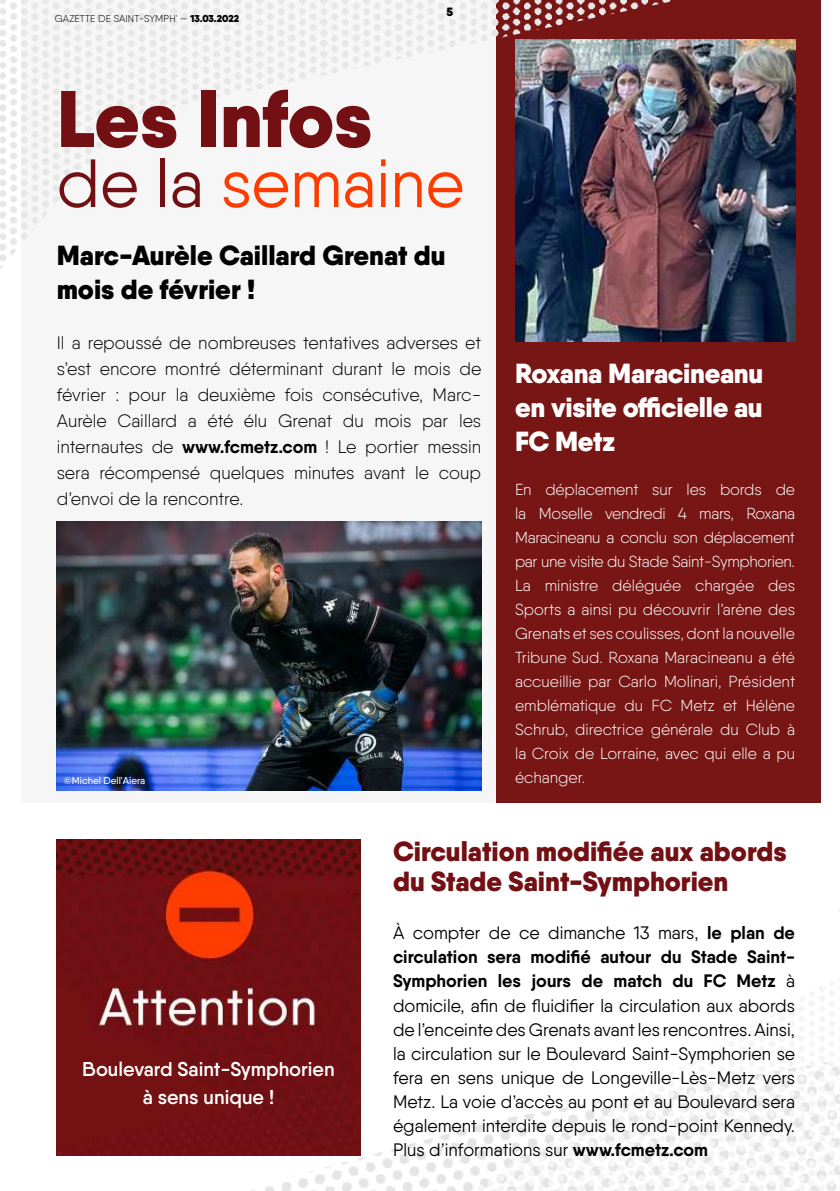
<style>
.page{position:relative;width:840px;height:1191px;background:#fff}
.page>*{position:absolute;margin:0;border:0;box-sizing:border-box;transform-origin:0 0}
.t1{font:900 80px "Qanelas";color:#731014}
.t2{font:68px "Qanelas";color:#ff3c00}
.t3{font:900 27.6px/30px "Qanelas";color:#731014}
.t4{font:900 27.6px/34px "Qanelas";letter-spacing:-.01em;color:#fff;text-align:justify}
.t5{font:900 27.6px/34px "Qanelas";color:#000}
.t6{font:600 20px/28px "Qanelas";color:#fff;text-align:center}
.t7{font:18px/24px "Qanelas";color:#000;text-align:justify}
.t8{font:300 18px/26px "Qanelas";color:#000;text-align:justify}
.t9{font:300 16px/24px "Qanelas";color:#fff;text-align:justify}
.t10{font:900 12px "Qanelas";color:#000}
.t11{font:300 10px "Qanelas";letter-spacing:.01em;color:#000}
.t12{font:500 10px "Qanelas";color:#fff}
.s1{font-weight:900}
.s2{color:#731014}
.s3{font-weight:700}
</style>
<div class="page">
<div style="left:495px;top:0;width:325px;height:802px;background:#781615"></div>
<div style="left:21px;top:0;width:474px;height:802px;background:#f6f6f6"></div>
<img style="left:0;top:0;width:678px;height:269px">
<img style="left:135px;top:949px;width:282px;height:242px">
<img style="left:417px;top:1062px;width:422px;height:129px">
<img style="left:57px;top:522px;width:424px;height:269px">
<img style="left:514px;top:40px;width:280px;height:301px">
<img style="left:57px;top:839px;width:303px;height:316px">
<p class="t11" style="left:55px;top:13px;width:186px">GAZETTE DE SAINT-SYMPH' — <span class="s1">13.03.2022</span></p>
<p class="t10" style="left:446px;top:4px;width:8px">5</p>
<h1 class="t1" style="left:57px;top:67px;width:317px">Les Infos</h1>
<h2 class="t2" style="left:57px;top:142px;width:409px"><span class="s2">de la</span> semaine</h2>
<h3 class="t5" style="left:57px;top:238px;width:390px">Marc-Aurèle Caillard Grenat du mois de février !</h3>
<p class="t8" style="left:57px;top:330px;width:426px">Il a repoussé de nombreuses tentatives adverses et s’est encore montré déterminant durant le mois de février : pour la deuxième fois consécutive, Marc-Aurèle Caillard a été élu Grenat du mois par les internautes de <span class="s3">www.fcmetz.com</span> ! Le portier messin sera récompensé quelques minutes avant le coup d’envoi de la rencontre.</p>
<p class="t12" style="left:64px;top:774px;width:83px">©Michel Dell'Aiera</p>
<h3 class="t4" style="left:514px;top:356px;width:249px">Roxana Maracineanu en visite officielle au FC Metz</h3>
<p class="t9" style="left:514px;top:477px;width:281px">En déplacement sur les bords de la Moselle vendredi 4 mars, Roxana Maracineanu a conclu son déplacement par une visite du Stade Saint-Symphorien.<br>La ministre déléguée chargée des Sports a ainsi pu découvrir l’arène des Grenats et ses coulisses, dont la nouvelle Tribune Sud. Roxana Maracineanu a été accueillie par Carlo Molinari, Président emblématique du FC Metz et Hélène Schrub, directrice générale du Club à la Croix de Lorraine, avec qui elle a pu échanger.</p>
<p class="t6" style="left:82px;top:1055px;width:254px">Boulevard Saint-Symphorien à sens unique !</p>
<h3 class="t3" style="left:393px;top:836px;width:395px">Circulation modifiée aux abords du Stade Saint-Symphorien</h3>
<p class="t7" style="left:393px;top:921px;width:403px">À compter de ce dimanche 13 mars, <span class="s3">le plan de circulation sera modifié autour du Stade Saint-Symphorien les jours de match du FC Metz</span> à domicile, afin de fluidifier la circulation aux abords de l’enceinte des Grenats avant les rencontres. Ainsi, la circulation sur le Boulevard Saint-Symphorien se fera en sens unique de Longeville-Lès-Metz vers Metz. La voie d’accès au pont et au Boulevard sera également interdite depuis le rond-point Kennedy.<br>Plus d’informations sur <span class="s3">www.fcmetz.com</span></p>
</div>
